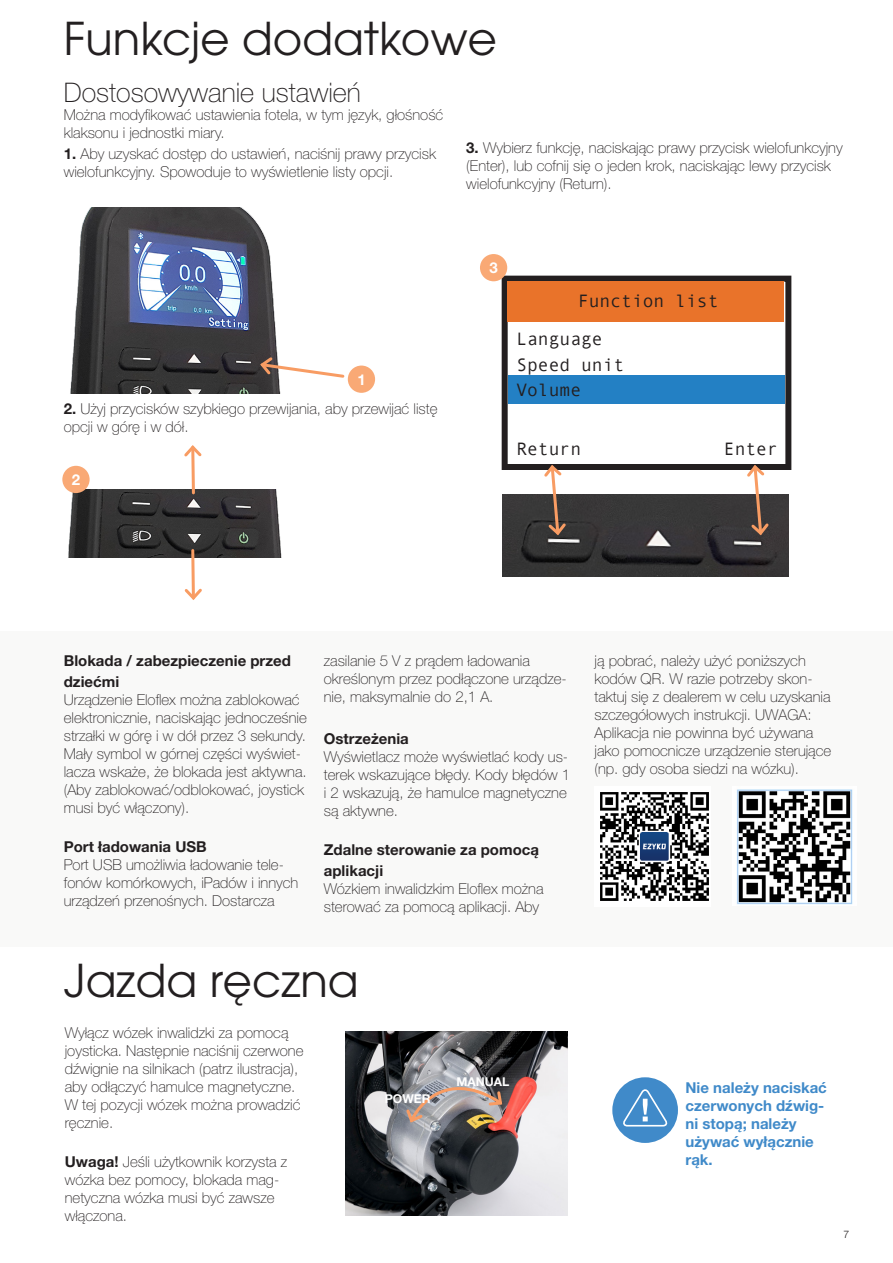
<style>
.page{position:relative;width:893px;height:1263px;background:#fff}
.page>*{position:absolute;margin:0;border:0;box-sizing:border-box;transform-origin:0 0}
.t1{font:45px "ITC Avant Garde Pro";color:#231f20}
.t2{font:100 27px "Helvetica Neue LT Pro";color:#231f20}
.t3{font:18px "Andale Mono";color:#231f20}
.Brödtext{font:100 15px/18px "Helvetica Neue LT Pro";color:#231f20}
.Brödtext-2{font:700 15px/21px "Helvetica Neue LT Pro";color:#231f20}
.Mellanrubrik{font:700 15px/18px "Helvetica Neue LT Pro";color:#408ac9}
.Brödtext-3{font:700 15px "Helvetica Neue LT Pro";color:#fff}
.Mellanrubrik-2{font:700 12.15px "Helvetica Neue LT Pro";letter-spacing:-.005em;color:#fff}
.t4{font:300 10.5px "Helvetica Neue";color:#231f20}
.s1{font-weight:700}
</style>
<div class="page">
<div style="left:0;top:631px;width:893px;height:316px;background:#f9f9f8"></div>
<div style="left:502px;top:276px;width:289px;height:194px;border:6px solid #231f20"></div>
<div style="left:507px;top:281px;width:277px;height:41px;background:#e9732a"></div>
<div style="left:508px;top:375px;width:277px;height:28px;background:#2380c4"></div>
<img style="left:70px;top:208px;width:211px;height:186px">
<svg style="left:258px;top:355px;width:87px;height:25px"></svg>
<img style="left:67px;top:490px;width:215px;height:68px">
<svg style="left:182px;top:445px;width:22px;height:51px"></svg>
<svg style="left:182px;top:547px;width:23px;height:53px"></svg>
<img style="left:502px;top:494px;width:286px;height:82px">
<svg style="left:744px;top:463px;width:27px;height:74px"></svg>
<svg style="left:542px;top:463px;width:26px;height:74px"></svg>
<div style="left:348px;top:366px;width:27px;height:27px;background:#f9a975;border-radius:50%"></div>
<div style="left:62px;top:466px;width:28px;height:27px;background:#f9a975;border-radius:50%"></div>
<div style="left:480px;top:254px;width:27px;height:27px;background:#f9a975;border-radius:50%"></div>
<div style="left:612px;top:1077px;width:66px;height:66px;background:#408ac9;border-radius:50%"></div>
<svg style="left:623px;top:1089px;width:45px;height:38px"></svg>
<img style="left:345px;top:1031px;width:223px;height:184px">
<img style="left:404px;top:1085px;width:100px;height:40px">
<img style="left:737px;top:789px;width:116px;height:116px">
<img style="left:600px;top:792px;width:109px;height:109px">
<p class="t1" style="left:64px;top:10px;width:435px">Funkcje dodatkowe</p>
<p class="t2" style="left:64px;top:77px;width:299px">Dostosowywanie ustawień</p>
<p class="Brödtext" style="left:64px;top:106px;width:381px">Można modyfikować ustawienia fotela, w tym język, głośność klaksonu i jednostki miary.</p>
<p class="Brödtext" style="left:64px;top:145px;width:374px"><span class="s1">1.</span> Aby uzyskać dostęp do ustawień, naciśnij prawy przycisk wielofunkcyjny. Spowoduje to wyświetlenie listy opcji.</p>
<p class="Brödtext" style="left:466px;top:139px;width:378px"><span class="s1">3.</span> Wybierz funkcję, naciskając prawy przycisk wielofunkcyjny (Enter), lub cofnij się o jeden krok, naciskając lewy przycisk wielofunkcyjny (Return).</p>
<p class="Brödtext-3" style="left:357px;top:370px;width:10px">1</p>
<p class="Brödtext" style="left:64px;top:400px;width:375px"><span class="s1">2.</span> Użyj przycisków szybkiego przewijania, aby przewijać listę opcji w górę i w dół.</p>
<p class="Brödtext-3" style="left:72px;top:470px;width:10px">2</p>
<p class="Brödtext-3" style="left:490px;top:258px;width:10px">3</p>
<p class="t3" style="left:578px;top:289px;width:142px">Function list</p>
<p class="t3" style="left:516px;top:327px;width:88px">Language</p>
<p class="t3" style="left:516px;top:353px;width:109px">Speed unit</p>
<p class="t3" style="left:516px;top:378px;width:66px">Volume</p>
<p class="t3" style="left:516px;top:437px;width:66px">Return</p>
<p class="t3" style="left:724px;top:437px;width:55px">Enter</p>
<p class="Brödtext-2" style="left:64px;top:650px;width:229px">Blokada / zabezpieczenie przed dziećmi</p>
<p class="Brödtext" style="left:64px;top:691px;width:245px">Urządzenie Eloflex można zablokować elektronicznie, naciskając jednocześnie strzałki w górę i w dół przez 3 sekundy.<br>Mały symbol w górnej części wyświet&shy;lacza wskaże, że blokada jest aktywna. (Aby zablokować/odblokować, joystick musi być włączony).</p>
<p class="Brödtext-2" style="left:64px;top:836px;width:145px">Port ładowania USB</p>
<p class="Brödtext" style="left:64px;top:856px;width:236px">Port USB umożliwia ładowanie tele&shy;fonów komórkowych, iPadów i innych urządzeń przenośnych. Dostarcza</p>
<p class="Brödtext" style="left:324px;top:652px;width:244px">zasilanie 5 V z prądem ładowania określonym przez podłączone urządze&shy;nie, maksymalnie do 2,1 A.</p>
<p class="Brödtext-2" style="left:324px;top:728px;width:87px">Ostrzeżenia</p>
<p class="Brödtext" style="left:324px;top:748px;width:248px">Wyświetlacz może wyświetlać kody us&shy;terek wskazujące błędy. Kody błędów 1 i 2 wskazują, że hamulce magnetyczne są aktywne.</p>
<p class="Brödtext-2" style="left:324px;top:839px;width:217px">Zdalne sterowanie za pomocą aplikacji</p>
<p class="Brödtext" style="left:324px;top:880px;width:221px">Wózkiem inwalidzkim Eloflex można sterować za pomocą aplikacji. Aby</p>
<p class="t1" style="left:64px;top:952px;width:296px">Jazda ręczna</p>
<p class="Brödtext" style="left:65px;top:1024px;width:240px">Wyłącz wózek inwalidzki za pomocą joysticka. Następnie naciśnij czerwone dźwignie na silnikach (patrz ilustracja), aby odłączyć hamulce magnetyczne.<br>W tej pozycji wózek można prowadzić ręcznie.</p>
<p class="Brödtext" style="left:65px;top:1153px;width:224px"><span class="s1">Uwaga!</span> Jeśli użytkownik korzysta z wózka bez pomocy, blokada mag&shy;netyczna wózka musi być zawsze włączona.</p>
<p class="Mellanrubrik-2" style="left:385px;top:1091px;width:47px">POWER</p>
<p class="Mellanrubrik-2" style="left:457px;top:1074px;width:54px">MANUAL</p>
<p class="Brödtext" style="left:594px;top:652px;width:238px">ją pobrać, należy użyć poniższych kodów QR. W razie potrzeby skon&shy;taktuj się z dealerem w celu uzyskania szczegółowych instrukcji. UWAGA:<br>Aplikacja nie powinna być używana jako pomocnicze urządzenie sterujące (np. gdy osoba siedzi na wózku).</p>
<p class="Mellanrubrik" style="left:685px;top:1078px;width:143px">Nie należy naciskać czerwonych dźwig&shy;ni stopą; należy używać wyłącznie rąk.</p>
<p class="t4" style="left:843px;top:1226px;width:7px">7</p>
</div>
